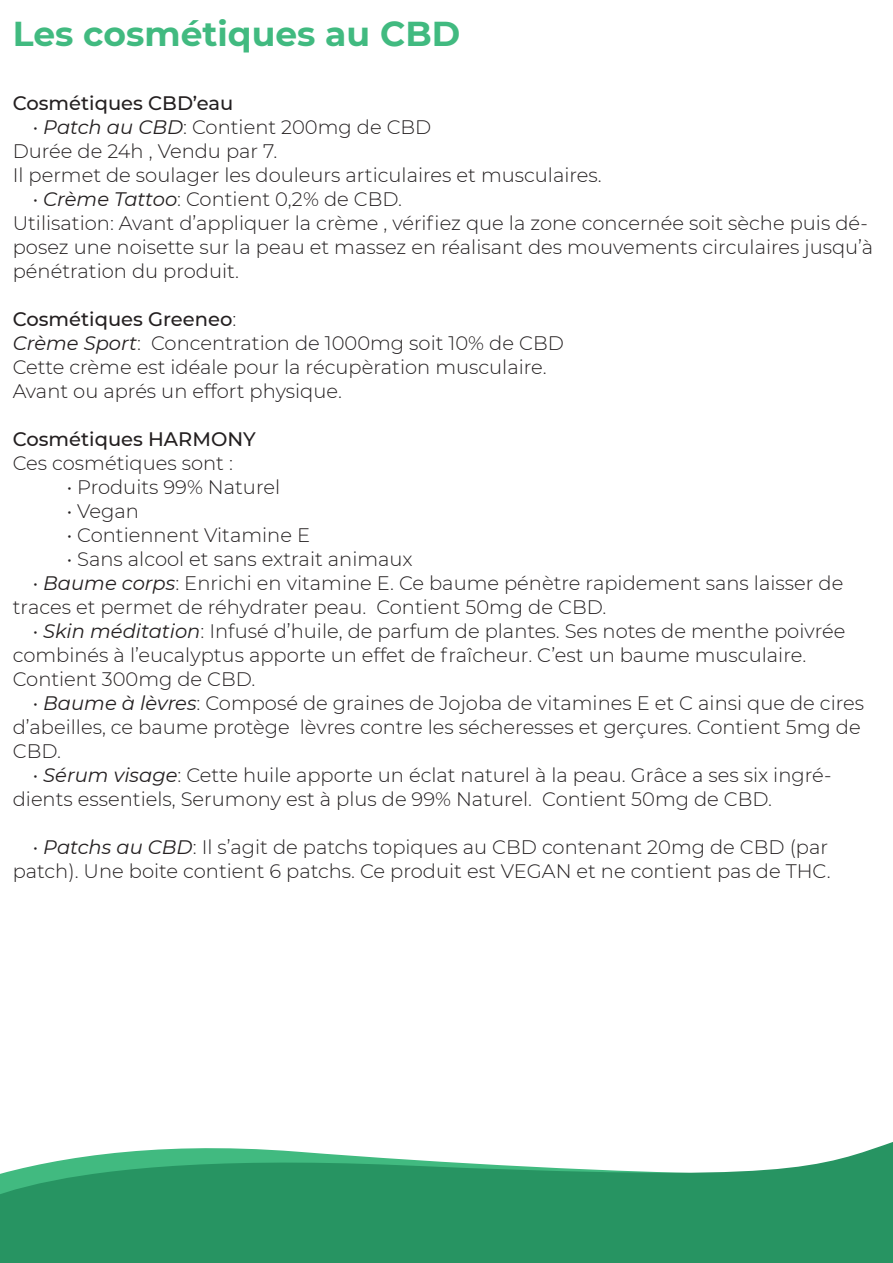
<style>
.page{position:relative;width:893px;height:1263px;background:#fff}
.page>*{position:absolute;margin:0;border:0;box-sizing:border-box;transform-origin:0 0}
.t1{font:700 34.5px "Montserrat";color:#41ba80}
.t2{font:300 19.5px/24px "Montserrat";color:#231f20}
.t3{font:500 19.5px "Montserrat";color:#231f20}
.s1{font-weight:400;font-style:italic}
.s2{font-weight:300}
</style>
<div class="page">
<svg style="left:0;top:1142px;width:893px;height:121px;fill:#279462"></svg>
<p class="t1" style="left:13px;top:9px;width:449px">Les cosmétiques au CBD</p>
<p class="t3" style="left:13px;top:90px;width:222px">Cosmétiques CBD’eau</p>
<p class="t2" style="left:33px;top:115px;width:400px">• <span class="s1">Patch au CBD</span>: Contient 200mg de CBD</p>
<p class="t2" style="left:13px;top:139px;width:266px">Durée de 24h , Vendu par 7.</p>
<p class="t2" style="left:13px;top:163px;width:591px">Il permet de soulager les douleurs articulaires et musculaires.</p>
<p class="t2" style="left:33px;top:187px;width:371px">• <span class="s1">Crème Tattoo</span>: Contient 0,2% de CBD.</p>
<p class="t2" style="left:13px;top:211px;width:862px">Utilisation: Avant d’appliquer la crème , vérifiez que la zone concernée soit sèche puis dé&shy;posez une noisette sur la peau et massez en réalisant des mouvements circulaires jusqu’à pénétration du produit.</p>
<p class="t3" style="left:13px;top:306px;width:225px">Cosmétiques Greeneo<span class="s2">:</span></p>
<p class="t2" style="left:13px;top:331px;width:552px"><span class="s1">Crème Sport</span>: Concentration de 1000mg soit 10% de CBD</p>
<p class="t2" style="left:13px;top:355px;width:536px">Cette crème est idéale pour la récupèration musculaire.</p>
<p class="t2" style="left:13px;top:379px;width:331px">Avant ou aprés un effort physique.</p>
<p class="t3" style="left:13px;top:426px;width:245px">Cosmétiques HARMONY</p>
<p class="t2" style="left:13px;top:451px;width:222px">Ces cosmétiques sont :</p>
<p class="t2" style="left:67px;top:475px;width:215px">• Produits 99% Naturel</p>
<p class="t2" style="left:67px;top:499px;width:74px">• Vegan</p>
<p class="t2" style="left:67px;top:523px;width:245px">• Contiennent Vitamine E</p>
<p class="t2" style="left:67px;top:547px;width:347px">• Sans alcool et sans extrait animaux</p>
<p class="t2" style="left:13px;top:571px;width:832px;text-indent:20px">• <span class="s1">Baume corps</span>: Enrichi en vitamine E. Ce baume pénètre rapidement sans laisser de traces et permet de réhydrater peau. Contient 50mg de CBD.</p>
<p class="t2" style="left:13px;top:619px;width:834px;text-indent:20px">• <span class="s1">Skin méditation</span>: Infusé d’huile, de parfum de plantes. Ses notes de menthe poivrée combinés à l’eucalyptus apporte un effet de fraîcheur. C’est un baume musculaire.<br>Contient 300mg de CBD.</p>
<p class="t2" style="left:13px;top:691px;width:853px;text-indent:20px">• <span class="s1">Baume à lèvres</span>: Composé de graines de Jojoba de vitamines E et C ainsi que de cires d’abeilles, ce baume protège lèvres contre les sécheresses et gerçures. Contient 5mg de<br>CBD.</p>
<p class="t2" style="left:13px;top:763px;width:820px;text-indent:20px">• <span class="s1">Sérum visage</span>: Cette huile apporte un éclat naturel à la peau. Grâce a ses six ingré&shy;dients essentiels, Serumony est à plus de 99% Naturel. Contient 50mg de CBD.</p>
<p class="t2" style="left:13px;top:835px;width:819px;text-align:right">• <span class="s1">Patchs au CBD</span>: Il s’agit de patchs topiques au CBD contenant 20mg de CBD (par patch). Une boite contient 6 patchs. Ce produit est VEGAN et ne contient pas de THC.</p>
</div>
